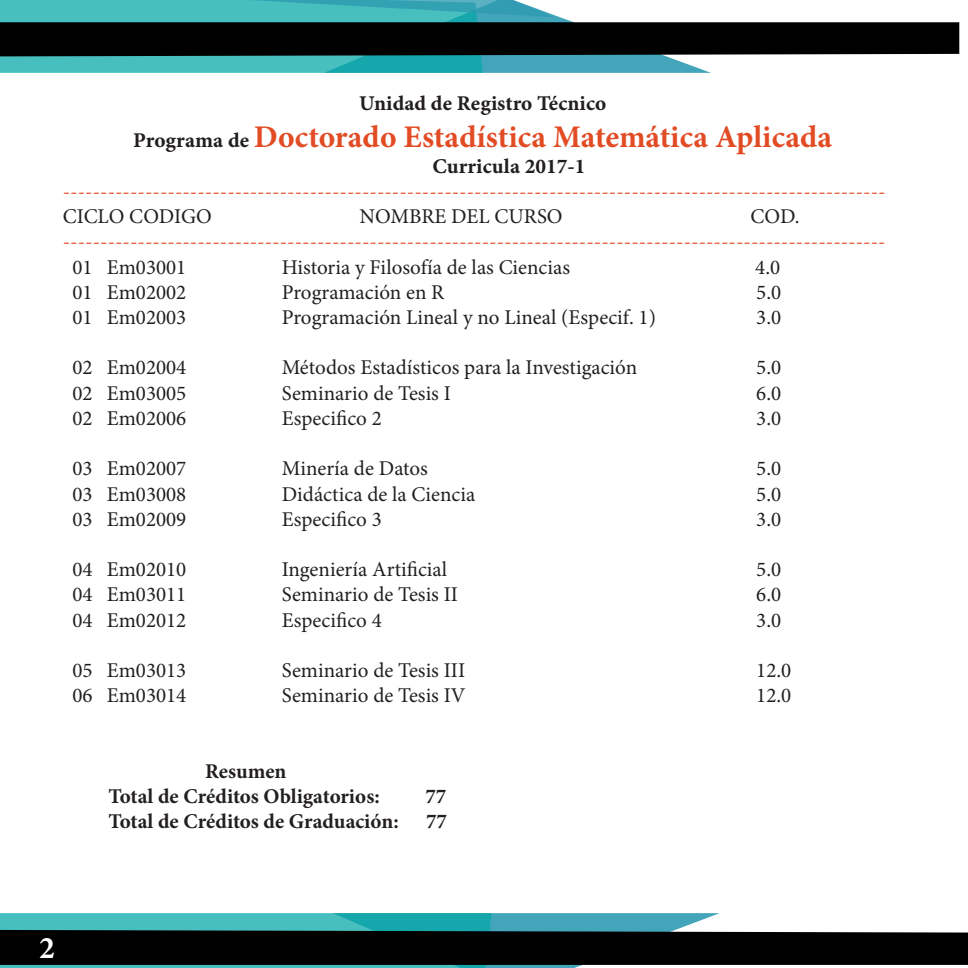
<style>
.page{position:relative;width:968px;height:968px;background:#fff}
.page>*{position:absolute;margin:0;border:0;box-sizing:border-box;transform-origin:0 0}
.t1{font:700 31.5px "Minion Pro";color:#e24c25}
.t2{font:700 31.5px "Minion Pro";color:#fff}
.t3{font:21px "Minion Pro";color:#231f20}
.t4{font:21px "Minion Pro";color:#e24c25}
.t5{font:700 21px "Minion Pro";color:#231f20}
.t6{font:21px "Minion Pro Bold Capt";color:#231f20}
.s1{font-family:"Minion Pro Bold Capt";font-weight:400;font-size:21px;color:#231f20}
</style>
<div class="page">
<svg style="left:0;top:913px;width:967px;height:54px;background:#2d4c4e"></svg>
<svg style="left:0;top:0;width:959px;height:73px"></svg>
<p class="t6" style="left:359px;top:90px;width:249px">Unidad de Registro Técnico</p>
<p class="t1" style="left:133px;top:115px;width:700px"><span class="s1">Programa de</span> Doctorado Estadística Matemática Aplicada</p>
<p class="t6" style="left:432px;top:153px;width:154px">Curricula 2017-1</p>
<p class="t4" style="left:63px;top:177px;width:824px">--------------------------------------------------------------------------------------------------------------</p>
<p class="t3" style="left:63px;top:202px;width:150px">CICLO CODIGO</p>
<p class="t3" style="left:359px;top:202px;width:204px">NOMBRE DEL CURSO</p>
<p class="t3" style="left:750px;top:202px;width:50px">COD.</p>
<p class="t4" style="left:63px;top:227px;width:824px">--------------------------------------------------------------------------------------------------------------</p>
<p class="t3" style="left:72px;top:253px;width:115px">01 Em03001</p>
<p class="t3" style="left:282px;top:253px;width:290px">Historia y Filosofía de las Ciencias</p>
<p class="t3" style="left:755px;top:253px;width:26px">4.0</p>
<p class="t3" style="left:72px;top:278px;width:115px">01 Em02002</p>
<p class="t3" style="left:282px;top:278px;width:164px">Programación en R</p>
<p class="t3" style="left:756px;top:278px;width:26px">5.0</p>
<p class="t3" style="left:72px;top:303px;width:115px">01 Em02003</p>
<p class="t3" style="left:282px;top:303px;width:375px">Programación Lineal y no Lineal (Especif. 1)</p>
<p class="t3" style="left:756px;top:303px;width:26px">3.0</p>
<p class="t3" style="left:72px;top:353px;width:115px">02 Em02004</p>
<p class="t3" style="left:282px;top:353px;width:357px">Métodos Estadísticos para la Investigación</p>
<p class="t3" style="left:756px;top:353px;width:26px">5.0</p>
<p class="t3" style="left:72px;top:379px;width:115px">02 Em03005</p>
<p class="t3" style="left:282px;top:379px;width:170px">Seminario de Tesis I</p>
<p class="t3" style="left:756px;top:379px;width:26px">6.0</p>
<p class="t3" style="left:72px;top:404px;width:115px">02 Em02006</p>
<p class="t3" style="left:282px;top:404px;width:102px">Especifico 2</p>
<p class="t3" style="left:756px;top:404px;width:26px">3.0</p>
<p class="t3" style="left:72px;top:454px;width:115px">03 Em02007</p>
<p class="t3" style="left:282px;top:454px;width:147px">Minería de Datos</p>
<p class="t3" style="left:756px;top:454px;width:26px">5.0</p>
<p class="t3" style="left:72px;top:479px;width:115px">03 Em03008</p>
<p class="t3" style="left:282px;top:479px;width:195px">Didáctica de la Ciencia</p>
<p class="t3" style="left:756px;top:479px;width:26px">5.0</p>
<p class="t3" style="left:72px;top:505px;width:115px">03 Em02009</p>
<p class="t3" style="left:282px;top:505px;width:102px">Especifico 3</p>
<p class="t3" style="left:756px;top:505px;width:26px">3.0</p>
<p class="t3" style="left:72px;top:555px;width:115px">04 Em02010</p>
<p class="t3" style="left:282px;top:555px;width:167px">Ingeniería Artificial</p>
<p class="t3" style="left:756px;top:555px;width:26px">5.0</p>
<p class="t3" style="left:72px;top:580px;width:115px">04 Em03011</p>
<p class="t3" style="left:282px;top:580px;width:178px">Seminario de Tesis II</p>
<p class="t3" style="left:756px;top:580px;width:26px">6.0</p>
<p class="t3" style="left:72px;top:605px;width:115px">04 Em02012</p>
<p class="t3" style="left:282px;top:605px;width:102px">Especifico 4</p>
<p class="t3" style="left:756px;top:605px;width:26px">3.0</p>
<p class="t3" style="left:72px;top:656px;width:115px">05 Em03013</p>
<p class="t3" style="left:282px;top:656px;width:185px">Seminario de Tesis III</p>
<p class="t3" style="left:756px;top:656px;width:37px">12.0</p>
<p class="t3" style="left:72px;top:681px;width:115px">06 Em03014</p>
<p class="t3" style="left:282px;top:681px;width:185px">Seminario de Tesis IV</p>
<p class="t3" style="left:756px;top:681px;width:37px">12.0</p>
<p class="t5" style="left:205px;top:756px;width:83px">Resumen</p>
<p class="t5" style="left:108px;top:781px;width:273px">Total de Créditos Obligatorios:</p>
<p class="t5" style="left:425px;top:781px;width:22px">77</p>
<p class="t5" style="left:108px;top:806px;width:292px">Total de Créditos de Graduación:</p>
<p class="t5" style="left:426px;top:806px;width:22px">77</p>
<p class="t2" style="left:39px;top:925px;width:17px">2</p>
</div>
